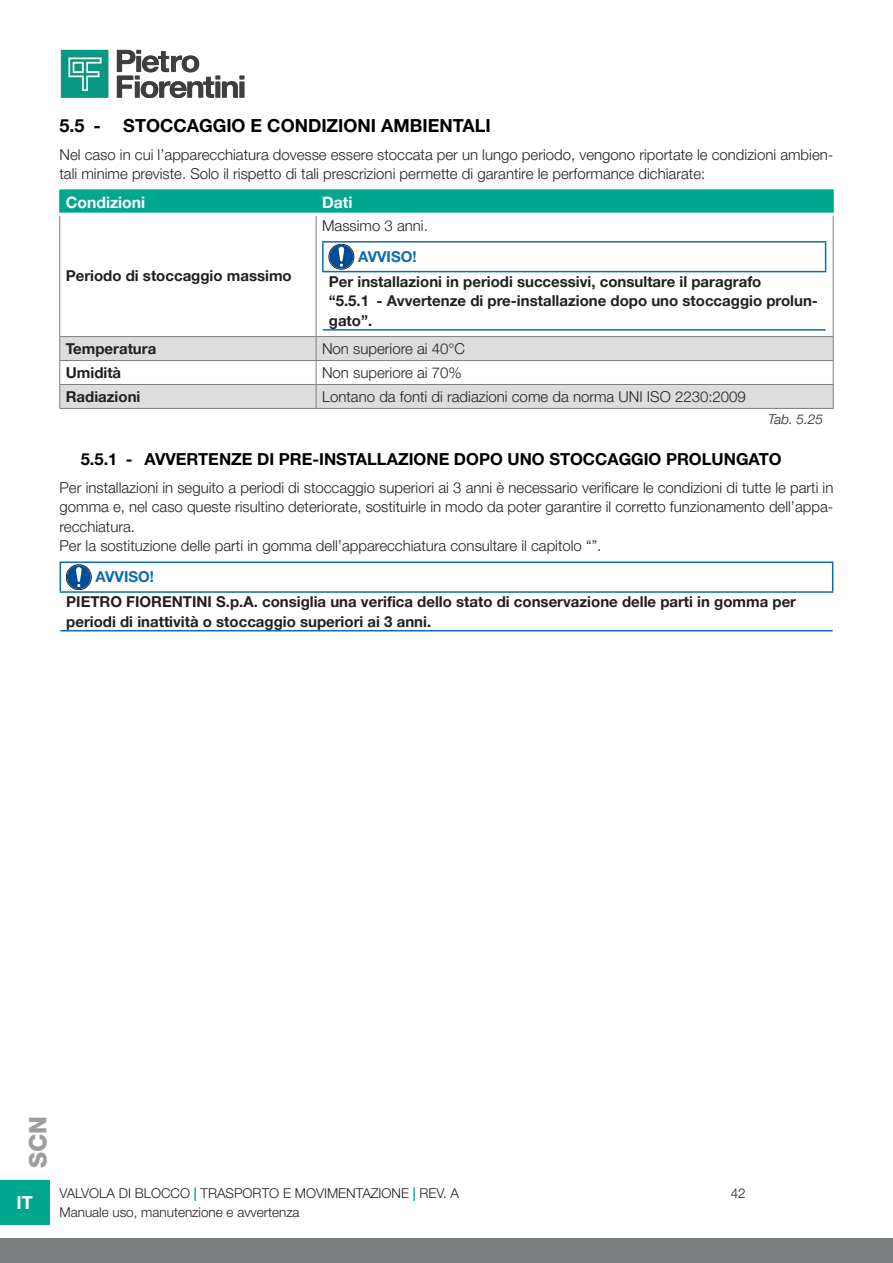
<style>
.page{position:relative;width:893px;height:1263px;background:#fff}
.page>*{position:absolute;margin:0;border:0;box-sizing:border-box;transform-origin:0 0}
.t1{font:800 24px "Helvetica Neue LT Pro";color:#9b9d9e}
.t2{font:700 18px "Helvetica Neue LT Pro";color:#000}
.t3{font:700 18px "Helvetica Neue LT Pro";color:#fff}
.t4{font:700 16.5px "Helvetica Neue LT Pro";color:#000}
.Helvetica_Neue_LT_Pr{font:700 15.75px "Helvetica Neue LT Pro";color:#fff}
.Corpo_Testo_Helvetic{font:300 15px/19.5px "Helvetica Neue LT Pro";color:#231f20}
.Helvetica_Neue_LT_Pr-2{font:700 15px/19.5px "Helvetica Neue LT Pro";color:#231f20}
.Helvetica_Neue_LT_Pr-3{font:700 15px "Helvetica Neue LT Pro";color:#106bac}
.t5{font:300 13.5px "Helvetica Neue LT Pro";color:#231f20}
.t6{font:italic 300 13.5px "Helvetica Neue LT Pro";color:#231f20}
.s1{font-weight:700;color:#00a78f}
</style>
<div class="page">
<img style="left:60px;top:49px;width:185px;height:49px">
<div style="left:0;top:1238px;width:893px;height:25px;background:#7c7f80"></div>
<div style="left:0;top:1180px;width:50px;height:45px;background:#00a78f"></div>
<svg style="left:60px;top:337px;width:773px;height:71px;fill:#ddd"></svg>
<div style="left:59px;top:190px;width:775px;height:24px;background:#00a78f"></div>
<hr style="left:60px;top:408px;width:256px;height:1px;background:#7c7f80">
<hr style="left:316px;top:408px;width:517px;height:1px;background:#7c7f80">
<hr style="left:59px;top:216px;width:1px;height:120px;background:#7c7f80">
<hr style="left:316px;top:216px;width:1px;height:120px;background:#7c7f80">
<hr style="left:833px;top:216px;width:1px;height:120px;background:#7c7f80">
<svg style="left:59px;top:337px;width:1px;height:71px"></svg>
<svg style="left:316px;top:337px;width:1px;height:71px"></svg>
<svg style="left:833px;top:337px;width:1px;height:71px"></svg>
<hr style="left:60px;top:213px;width:256px;height:3px;background:#fff">
<hr style="left:316px;top:213px;width:517px;height:3px;background:#fff">
<hr style="left:60px;top:336px;width:256px;height:1px;background:#7c7f80">
<hr style="left:316px;top:336px;width:517px;height:1px;background:#7c7f80">
<hr style="left:60px;top:360px;width:256px;height:1px;background:#7c7f80">
<hr style="left:316px;top:360px;width:517px;height:1px;background:#7c7f80">
<hr style="left:60px;top:384px;width:256px;height:1px;background:#7c7f80">
<hr style="left:316px;top:384px;width:517px;height:1px;background:#7c7f80">
<hr style="left:323px;top:329px;width:503px;height:2px;background:#106bac">
<hr style="left:322px;top:241px;width:504px;height:2px;background:#106bac">
<hr style="left:322px;top:243px;width:2px;height:28px;background:#106bac">
<svg style="left:825px;top:243px;width:1px;height:28px"></svg>
<hr style="left:322px;top:271px;width:504px;height:1px;background:#106bac">
<svg style="left:329px;top:244px;width:25px;height:25px"></svg>
<div style="left:329px;top:244px;width:25px;height:25px;border:1px solid #231f20;border-radius:50%"></div>
<div style="left:329px;top:245px;width:24px;height:24px;background:#004c97;border-radius:50%"></div>
<svg style="left:339px;top:247px;width:5px;height:20px"></svg>
<hr style="left:60px;top:630px;width:773px;height:1px;background:#106bac">
<hr style="left:60px;top:561px;width:773px;height:2px;background:#106bac">
<svg style="left:60px;top:563px;width:1px;height:28px"></svg>
<svg style="left:832px;top:563px;width:1px;height:28px"></svg>
<hr style="left:60px;top:591px;width:773px;height:2px;background:#106bac">
<svg style="left:66px;top:565px;width:25px;height:25px"></svg>
<div style="left:66px;top:565px;width:25px;height:25px;border:1px solid #231f20;border-radius:50%"></div>
<div style="left:67px;top:565px;width:24px;height:24px;background:#004c97;border-radius:50%"></div>
<svg style="left:76px;top:567px;width:6px;height:20px"></svg>
<p class="t2" style="left:60px;top:114px;width:433px">5.5 - STOCCAGGIO E CONDIZIONI AMBIENTALI</p>
<p class="Corpo_Testo_Helvetic" style="left:60px;top:145px;width:775px">Nel caso in cui l’apparecchiatura dovesse essere stoccata per un lungo periodo, vengono riportate le condizioni ambien&shy;tali minime previste. Solo il rispetto di tali prescrizioni permette di garantire le performance dichiarate:</p>
<p class="Helvetica_Neue_LT_Pr" style="left:66px;top:192px;width:81px">Condizioni</p>
<p class="Helvetica_Neue_LT_Pr" style="left:322px;top:192px;width:32px">Dati</p>
<p class="Helvetica_Neue_LT_Pr-2" style="left:66px;top:265px;width:227px">Periodo di stoccaggio massimo</p>
<p class="Corpo_Testo_Helvetic" style="left:322px;top:215px;width:107px">Massimo 3 anni.</p>
<p class="Helvetica_Neue_LT_Pr-3" style="left:358px;top:247px;width:60px">AVVISO!</p>
<p class="Helvetica_Neue_LT_Pr-2" style="left:329px;top:271px;width:434px">Per installazioni in periodi successivi, consultare il paragrafo</p>
<p class="Helvetica_Neue_LT_Pr-2" style="left:329px;top:291px;width:491px">“5.5.1 - Avvertenze di pre-installazione dopo uno stoccaggio prolun&shy;gato”.</p>
<p class="Helvetica_Neue_LT_Pr-2" style="left:66px;top:338px;width:92px">Temperatura</p>
<p class="Corpo_Testo_Helvetic" style="left:322px;top:338px;width:145px">Non superiore ai 40°C</p>
<p class="Helvetica_Neue_LT_Pr-2" style="left:66px;top:362px;width:57px">Umidità</p>
<p class="Corpo_Testo_Helvetic" style="left:322px;top:362px;width:141px">Non superiore ai 70%</p>
<p class="Helvetica_Neue_LT_Pr-2" style="left:66px;top:386px;width:76px">Radiazioni</p>
<p class="Corpo_Testo_Helvetic" style="left:322px;top:386px;width:425px">Lontano da fonti di radiazioni come da norma UNI ISO 2230:2009</p>
<p class="t6" style="left:768px;top:411px;width:56px">Tab. 5.25</p>
<p class="t4" style="left:81px;top:449px;width:702px">5.5.1 - AVVERTENZE DI PRE-INSTALLAZIONE DOPO UNO STOCCAGGIO PROLUNGATO</p>
<p class="Corpo_Testo_Helvetic" style="left:60px;top:477px;width:775px;text-align:justify">Per installazioni in seguito a periodi di stoccaggio superiori ai 3 anni è necessario verificare le condizioni di tutte le parti in gomma e, nel caso queste risultino deteriorate, sostituirle in modo da poter garantire il corretto funzionamento dell’appa&shy;recchiatura.</p>
<p class="Corpo_Testo_Helvetic" style="left:60px;top:536px;width:543px">Per la sostituzione delle parti in gomma dell’apparecchiatura consultare il capitolo “”.</p>
<p class="Helvetica_Neue_LT_Pr-3" style="left:96px;top:568px;width:60px">AVVISO!</p>
<p class="Helvetica_Neue_LT_Pr-2" style="left:66px;top:592px;width:731px">PIETRO FIORENTINI S.p.A. consiglia una verifica dello stato di conservazione delle parti in gomma per periodi di inattività o stoccaggio superiori ai 3 anni.</p>
<h1 class="t1" style="left:24px;top:1168px;width:54px;rotate:-90deg">SCN</h1>
<p class="t3" style="left:17px;top:1191px;width:18px">IT</p>
<p class="t5" style="left:60px;top:1185px;width:401px">VALVOLA DI BLOCCO <span class="s1">|</span> TRASPORTO E MOVIMENTAZIONE <span class="s1">|</span> REV. A</p>
<p class="t5" style="left:60px;top:1204px;width:242px">Manuale uso, manutenzione e avvertenza</p>
<p class="t5" style="left:731px;top:1185px;width:17px">42</p>
</div>
